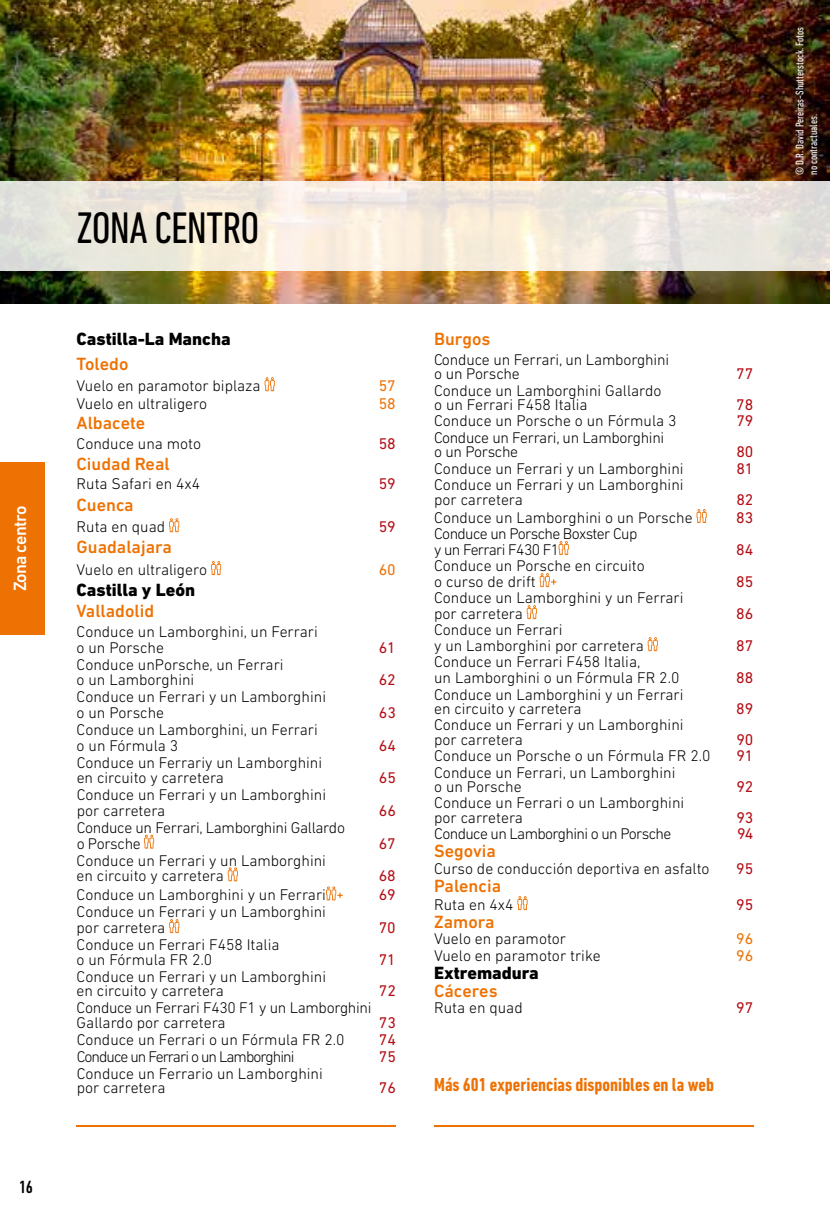
<style>
.page{position:relative;width:830px;height:1212px;background:#fff}
.page>*{position:absolute;margin:0;border:0;box-sizing:border-box;transform-origin:0 0}
.t1{font:condensed 45px "DIN Next LT Pro";letter-spacing:-.015em;color:#000}
.t2{font:700 condensed 19.12px "DIN Next LT Pro";color:#ee7203}
.t3{font:500 18px "DIN Next LT Pro";color:#ee7203}
.t4{font:800 18px "DIN Next LT Pro";color:#000}
.t5{font:500 18px "DIN Next LT Pro";letter-spacing:-.04em;color:#fff}
.t6{font:500 condensed 18px "DIN Next LT Pro";color:#000}
.t7{font:300 15.75px/15.8px "DIN Next LT Pro";color:#000}
.t8{font:300 15.75px/14.6px "DIN Next LT Pro";letter-spacing:-.02em;color:#000}
.t9{font:15.75px "DIN Next LT Pro";color:#b40e15}
.t10{font:300 15.75px/15.8px "DIN Next LT Pro";letter-spacing:-.04em;color:#000}
.t11{font:300 15.75px "DIN Next LT Pro";letter-spacing:-.06em;color:#000}
.t12{font:15.75px "DIN Next LT Pro";color:#ee7203}
.t13{font:condensed 11.25px/13.5px "DIN Next LT Pro";color:#fff}
</style>
<div class="page">
<img style="left:0;top:0;width:829px;height:303px">
<hr style="left:77px;top:1126px;width:318px;height:1px;background:#ee7203">
<hr style="left:434px;top:1126px;width:319px;height:1px;background:#ee7203">
<svg style="left:0;top:182px;width:829px;height:89px;background:#eee8dd"></svg>
<svg style="left:264px;top:377px;width:11px;height:14px"></svg>
<svg style="left:169px;top:518px;width:10px;height:14px"></svg>
<svg style="left:211px;top:561px;width:10px;height:14px"></svg>
<svg style="left:144px;top:835px;width:10px;height:14px"></svg>
<svg style="left:228px;top:867px;width:10px;height:14px"></svg>
<svg style="left:326px;top:886px;width:16px;height:14px"></svg>
<svg style="left:169px;top:919px;width:10px;height:14px"></svg>
<svg style="left:696px;top:509px;width:10px;height:14px"></svg>
<svg style="left:558px;top:541px;width:10px;height:14px"></svg>
<svg style="left:539px;top:573px;width:17px;height:14px"></svg>
<svg style="left:526px;top:605px;width:10px;height:14px"></svg>
<svg style="left:647px;top:637px;width:10px;height:14px"></svg>
<svg style="left:517px;top:896px;width:10px;height:14px"></svg>
<div style="left:0;top:462px;width:45px;height:173px;background:#ee7203"></div>
<p class="t5" style="left:10px;top:591px;width:87px;rotate:-90deg">Zona centro</p>
<p class="t6" style="left:19px;top:1176px;width:15px">16</p>
<h1 class="t1" style="left:77px;top:203px;width:184px">ZONA CENTRO</h1>
<p class="t4" style="left:77px;top:328px;width:156px">Castilla-La Mancha</p>
<p class="t3" style="left:77px;top:353px;width:53px">Toledo</p>
<p class="t7" style="left:77px;top:378px;width:185px">Vuelo en paramotor biplaza</p>
<p class="t12" style="left:378px;top:377px;width:19px">57</p>
<p class="t7" style="left:77px;top:396px;width:132px">Vuelo en ultraligero</p>
<p class="t12" style="left:378px;top:395px;width:19px">58</p>
<p class="t3" style="left:77px;top:413px;width:70px">Albacete</p>
<p class="t7" style="left:77px;top:435px;width:126px">Conduce una moto</p>
<p class="t9" style="left:378px;top:434px;width:19px">58</p>
<p class="t3" style="left:77px;top:453px;width:95px">Ciudad Real</p>
<p class="t7" style="left:77px;top:476px;width:125px">Ruta Safari en 4x4</p>
<p class="t9" style="left:378px;top:475px;width:19px">59</p>
<p class="t3" style="left:77px;top:494px;width:59px">Cuenca</p>
<p class="t7" style="left:77px;top:519px;width:90px">Ruta en quad</p>
<p class="t9" style="left:378px;top:518px;width:19px">59</p>
<p class="t3" style="left:77px;top:537px;width:97px">Guadalajara</p>
<p class="t7" style="left:77px;top:562px;width:132px">Vuelo en ultraligero</p>
<p class="t12" style="left:378px;top:561px;width:19px">60</p>
<p class="t4" style="left:77px;top:579px;width:120px">Castilla y León</p>
<p class="t3" style="left:77px;top:601px;width:79px">Valladolid</p>
<p class="t7" style="left:77px;top:623px;width:242px">Conduce un Lamborghini, un Ferrari o un Porsche</p>
<p class="t9" style="left:378px;top:638px;width:19px">61</p>
<p class="t7" style="left:77px;top:656px;width:208px">Conduce unPorsche, un Ferrari o un Lamborghini</p>
<p class="t7" style="left:77px;top:689px;width:251px">Conduce un Ferrari y un Lamborghini o un Porsche</p>
<p class="t7" style="left:77px;top:721px;width:242px">Conduce un Lamborghini, un Ferrari o un Fórmula 3</p>
<p class="t7" style="left:77px;top:754px;width:247px">Conduce un Ferrariy un Lamborghini en circuito y carretera</p>
<p class="t7" style="left:77px;top:787px;width:251px">Conduce un Ferrari y un Lamborghini por carretera</p>
<p class="t8" style="left:77px;top:819px;width:270px;line-height:15.8px">Conduce un Ferrari, Lamborghini Gallardo o Porsche</p>
<p class="t7" style="left:77px;top:852px;width:251px">Conduce un Ferrari y un Lamborghini en circuito y carretera</p>
<p class="t9" style="left:378px;top:671px;width:19px">62</p>
<p class="t9" style="left:378px;top:703px;width:19px">63</p>
<p class="t9" style="left:378px;top:736px;width:19px">64</p>
<p class="t9" style="left:378px;top:769px;width:19px">65</p>
<p class="t9" style="left:378px;top:801px;width:19px">66</p>
<p class="t9" style="left:378px;top:834px;width:19px">67</p>
<p class="t9" style="left:378px;top:867px;width:19px">68</p>
<p class="t7" style="left:77px;top:887px;width:251px">Conduce un Lamborghini y un Ferrari</p>
<p class="t9" style="left:378px;top:886px;width:19px">69</p>
<p class="t7" style="left:77px;top:904px;width:251px">Conduce un Ferrari y un Lamborghini por carretera</p>
<p class="t9" style="left:378px;top:919px;width:19px">70</p>
<p class="t7" style="left:77px;top:937px;width:204px;line-height:14.6px">Conduce un Ferrari F458 Italia o un Fórmula FR 2.0</p>
<p class="t7" style="left:77px;top:969px;width:251px;line-height:14.6px">Conduce un Ferrari y un Lamborghini en circuito y carretera</p>
<p class="t8" style="left:77px;top:1000px;width:296px">Conduce un Ferrari F430 F1 y un Lamborghini<br>Gallardo por carretera</p>
<p class="t9" style="left:378px;top:950px;width:19px">71</p>
<p class="t9" style="left:378px;top:982px;width:19px">72</p>
<p class="t9" style="left:378px;top:1013px;width:19px">73</p>
<p class="t7" style="left:77px;top:1031px;width:269px">Conduce un Ferrari o un Fórmula FR 2.0</p>
<p class="t9" style="left:378px;top:1030px;width:19px">74</p>
<p class="t11" style="left:77px;top:1047px;width:219px">Conduce un Ferrari o un Lamborghini</p>
<p class="t9" style="left:378px;top:1047px;width:19px">75</p>
<p class="t7" style="left:77px;top:1066px;width:247px;line-height:14.6px">Conduce un Ferrario un Lamborghini por carretera</p>
<p class="t9" style="left:378px;top:1079px;width:19px">76</p>
<p class="t3" style="left:434px;top:329px;width:58px">Burgos</p>
<p class="t7" style="left:434px;top:352px;width:236px;line-height:14.6px">Conduce un Ferrari, un Lamborghini o un Porsche</p>
<p class="t7" style="left:434px;top:383px;width:229px;line-height:14.6px">Conduce un Lamborghini Gallardo o un Ferrari F458 Italia</p>
<p class="t9" style="left:736px;top:365px;width:19px">77</p>
<p class="t9" style="left:736px;top:396px;width:19px">78</p>
<p class="t7" style="left:434px;top:413px;width:244px">Conduce un Porsche o un Fórmula 3</p>
<p class="t9" style="left:736px;top:412px;width:19px">79</p>
<p class="t8" style="left:434px;top:430px;width:231px">Conduce un Ferrari, un Lamborghini o un Porsche</p>
<p class="t9" style="left:736px;top:443px;width:19px">80</p>
<p class="t7" style="left:434px;top:460px;width:251px">Conduce un Ferrari y un Lamborghini</p>
<p class="t9" style="left:736px;top:459px;width:19px">81</p>
<p class="t7" style="left:434px;top:477px;width:251px;line-height:14.6px">Conduce un Ferrari y un Lamborghini por carretera</p>
<p class="t9" style="left:736px;top:490px;width:19px">82</p>
<p class="t7" style="left:434px;top:510px;width:260px">Conduce un Lamborghini o un Porsche</p>
<p class="t9" style="left:736px;top:509px;width:19px">83</p>
<p class="t10" style="left:434px;top:526px;width:205px">Conduce un Porsche Boxster Cup y un Ferrari F430 F1</p>
<p class="t9" style="left:736px;top:541px;width:19px">84</p>
<p class="t7" style="left:434px;top:558px;width:212px">Conduce un Porsche en circuito o curso de drift</p>
<p class="t7" style="left:434px;top:590px;width:251px">Conduce un Lamborghini y un Ferrari por carretera</p>
<p class="t7" style="left:434px;top:622px;width:211px">Conduce un Ferrari<br>y un Lamborghini por carretera</p>
<p class="t7" style="left:434px;top:654px;width:247px">Conduce un Ferrari F458 Italia,<br>un Lamborghini o un Fórmula FR 2.0</p>
<p class="t7" style="left:434px;top:687px;width:251px;line-height:14.6px">Conduce un Lamborghini y un Ferrari en circuito y carretera</p>
<p class="t7" style="left:434px;top:717px;width:251px;line-height:14.6px">Conduce un Ferrari y un Lamborghini por carretera</p>
<p class="t9" style="left:736px;top:573px;width:19px">85</p>
<p class="t9" style="left:736px;top:605px;width:19px">86</p>
<p class="t9" style="left:736px;top:637px;width:19px">87</p>
<p class="t9" style="left:736px;top:669px;width:19px">88</p>
<p class="t9" style="left:736px;top:700px;width:19px">89</p>
<p class="t9" style="left:736px;top:730px;width:19px">90</p>
<p class="t7" style="left:434px;top:748px;width:278px">Conduce un Porsche o un Fórmula FR 2.0</p>
<p class="t9" style="left:736px;top:747px;width:19px">91</p>
<p class="t7" style="left:434px;top:765px;width:242px;line-height:14.6px">Conduce un Ferrari, un Lamborghini o un Porsche</p>
<p class="t9" style="left:736px;top:778px;width:19px">92</p>
<p class="t7" style="left:434px;top:796px;width:251px;line-height:14.6px">Conduce un Ferrari o un Lamborghini por carretera</p>
<p class="t9" style="left:736px;top:809px;width:19px">93</p>
<p class="t10" style="left:434px;top:826px;width:238px">Conduce un Lamborghini o un Porsche</p>
<p class="t9" style="left:736px;top:825px;width:18px">94</p>
<p class="t3" style="left:434px;top:841px;width:63px">Segovia</p>
<p class="t7" style="left:434px;top:860px;width:277px">Curso de conducción deportiva en asfalto</p>
<p class="t9" style="left:736px;top:859px;width:19px">95</p>
<p class="t3" style="left:434px;top:875px;width:68px">Palencia</p>
<p class="t7" style="left:434px;top:897px;width:81px">Ruta en 4x4</p>
<p class="t9" style="left:736px;top:896px;width:19px">95</p>
<p class="t3" style="left:434px;top:911px;width:62px">Zamora</p>
<p class="t7" style="left:434px;top:931px;width:133px">Vuelo en paramotor</p>
<p class="t12" style="left:736px;top:930px;width:19px">96</p>
<p class="t7" style="left:434px;top:947px;width:168px">Vuelo en paramotor trike</p>
<p class="t12" style="left:736px;top:946px;width:19px">96</p>
<p class="t4" style="left:434px;top:962px;width:106px">Extremadura</p>
<p class="t3" style="left:434px;top:980px;width:65px">Cáceres</p>
<p class="t7" style="left:434px;top:999px;width:90px">Ruta en quad</p>
<p class="t9" style="left:736px;top:998px;width:19px">97</p>
<p class="t2" style="left:434px;top:1073px;width:281px">Más 601 experiencias disponibles en la web</p>
<p class="t13" style="left:792px;top:175px;width:149px;rotate:-90deg">© D.R. David Pereiras-Shutterstock. Fotos no contractuales.</p>
</div>
